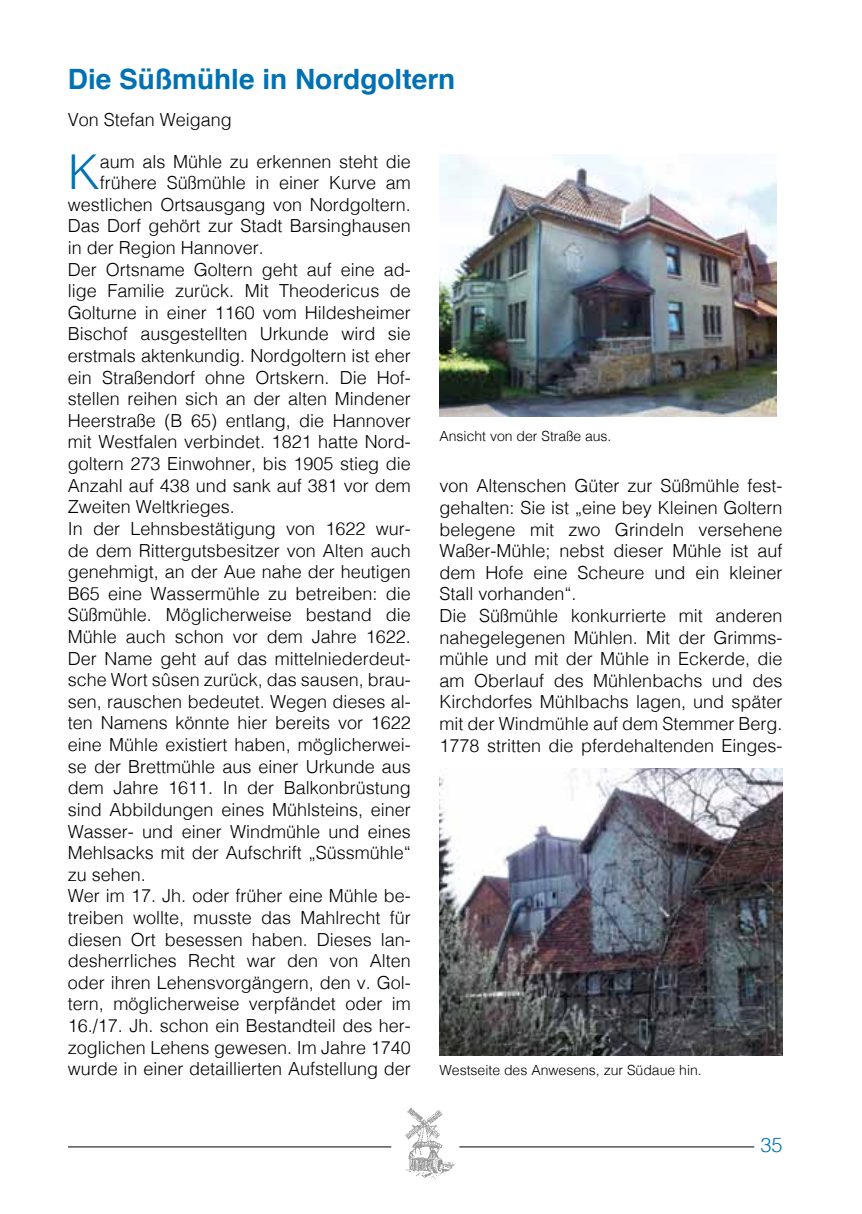
<style>
.page{position:relative;width:862px;height:1214px;background:#fff}
.page>*{position:absolute;margin:0;border:0;box-sizing:border-box;transform-origin:0 0}
.t1{font:300 48px "Helvetica";color:#0072b3}
.t2{font:700 28px "Helvetica";color:#0072b3}
.t3{font:300 20px "Helvetica";color:#0072b3}
.t4{font:300 18px/21.6px "Helvetica";color:#000}
.t5{font:300 14px "Helvetica";color:#000}
</style>
<div class="page">
<hr style="left:459px;top:1146px;width:295px;height:1px;background:#000">
<hr style="left:68px;top:1146px;width:323px;height:1px;background:#000">
<img style="left:405px;top:1108px;width:51px;height:72px">
<img style="left:439px;top:154px;width:337px;height:263px">
<img style="left:439px;top:768px;width:343px;height:286px">
<h2 class="t2" style="left:68px;top:57px;width:389px">Die Süßmühle in Nordgoltern</h2>
<p class="t4" style="left:68px;top:108px;width:166px">Von Stefan Weigang</p>
<h1 class="t1" style="left:68px;top:131px;width:34px">K</h1>
<p class="t4" style="left:100px;top:149px;width:313px">aum als Mühle zu erkennen steht die</p>
<p class="t4" style="left:100px;top:171px;width:312px">frühere Süßmühle in einer Kurve am</p>
<p class="t4" style="left:68px;top:192px;width:344px">westlichen Ortsausgang von Nordgoltern.</p>
<p class="t4" style="left:68px;top:214px;width:344px">Das Dorf gehört zur Stadt Barsinghausen</p>
<p class="t4" style="left:68px;top:235px;width:198px">in der Region Hannover.</p>
<p class="t4" style="left:68px;top:257px;width:344px">Der Ortsname Goltern geht auf eine ad-</p>
<p class="t4" style="left:68px;top:279px;width:344px">lige Familie zurück. Mit Theodericus de</p>
<p class="t4" style="left:68px;top:300px;width:344px">Golturne in einer 1160 vom Hildesheimer</p>
<p class="t4" style="left:68px;top:322px;width:344px">Bischof ausgestellten Urkunde wird sie</p>
<p class="t4" style="left:68px;top:343px;width:344px">erstmals aktenkundig. Nordgoltern ist eher</p>
<p class="t4" style="left:68px;top:365px;width:345px">ein Straßendorf ohne Ortskern. Die Hof-</p>
<p class="t4" style="left:68px;top:387px;width:345px">stellen reihen sich an der alten Mindener</p>
<p class="t4" style="left:68px;top:408px;width:345px">Heerstraße (B 65) entlang, die Hannover</p>
<p class="t4" style="left:68px;top:430px;width:344px">mit Westfalen verbindet. 1821 hatte Nord-</p>
<p class="t4" style="left:68px;top:451px;width:344px">goltern 273 Einwohner, bis 1905 stieg die</p>
<p class="t4" style="left:68px;top:473px;width:344px">Anzahl auf 438 und sank auf 381 vor dem</p>
<p class="t4" style="left:68px;top:495px;width:169px">Zweiten Weltkrieges.</p>
<p class="t4" style="left:68px;top:516px;width:344px">In der Lehnsbestätigung von 1622 wur-</p>
<p class="t4" style="left:68px;top:538px;width:345px">de dem Rittergutsbesitzer von Alten auch</p>
<p class="t4" style="left:68px;top:559px;width:344px">genehmigt, an der Aue nahe der heutigen</p>
<p class="t4" style="left:68px;top:581px;width:344px">B65 eine Wassermühle zu betreiben: die</p>
<p class="t4" style="left:68px;top:603px;width:344px">Süßmühle. Möglicherweise bestand die</p>
<p class="t4" style="left:68px;top:624px;width:345px">Mühle auch schon vor dem Jahre 1622.</p>
<p class="t4" style="left:68px;top:646px;width:344px">Der Name geht auf das mittelniederdeut-</p>
<p class="t4" style="left:68px;top:667px;width:344px">sche Wort sûsen zurück, das sausen, brau-</p>
<p class="t4" style="left:68px;top:689px;width:344px">sen, rauschen bedeutet. Wegen dieses al-</p>
<p class="t4" style="left:68px;top:711px;width:344px">ten Namens könnte hier bereits vor 1622</p>
<p class="t4" style="left:68px;top:732px;width:344px">eine Mühle existiert haben, möglicherwei-</p>
<p class="t4" style="left:68px;top:754px;width:344px">se der Brettmühle aus einer Urkunde aus</p>
<p class="t4" style="left:68px;top:775px;width:344px">dem Jahre 1611. In der Balkonbrüstung</p>
<p class="t4" style="left:68px;top:797px;width:344px">sind Abbildungen eines Mühlsteins, einer</p>
<p class="t4" style="left:68px;top:819px;width:345px">Wasser- und einer Windmühle und eines</p>
<p class="t4" style="left:68px;top:840px;width:345px">Mehlsacks mit der Aufschrift „Süssmühle“</p>
<p class="t4" style="left:68px;top:862px;width:80px">zu sehen.</p>
<p class="t4" style="left:68px;top:883px;width:345px">Wer im 17. Jh. oder früher eine Mühle be-</p>
<p class="t4" style="left:68px;top:905px;width:344px">treiben wollte, musste das Mahlrecht für</p>
<p class="t4" style="left:68px;top:927px;width:345px">diesen Ort besessen haben. Dieses lan-</p>
<p class="t4" style="left:68px;top:948px;width:344px">desherrliches Recht war den von Alten</p>
<p class="t4" style="left:68px;top:970px;width:344px">oder ihren Lehensvorgängern, den v. Gol-</p>
<p class="t4" style="left:68px;top:991px;width:345px">tern, möglicherweise verpfändet oder im</p>
<p class="t4" style="left:68px;top:1013px;width:345px">16./17. Jh. schon ein Bestandteil des her-</p>
<p class="t4" style="left:68px;top:1035px;width:345px">zoglichen Lehens gewesen. Im Jahre 1740</p>
<p class="t4" style="left:68px;top:1056px;width:344px">wurde in einer detaillierten Aufstellung der</p>
<p class="t5" style="left:439px;top:424px;width:173px">Ansicht von der Straße aus.</p>
<p class="t4" style="left:439px;top:474px;width:345px">von Altenschen Güter zur Süßmühle fest&shy;gehalten: Sie ist „eine bey Kleinen Goltern belegene mit zwo Grindeln versehene Waßer-Mühle; nebst dieser Mühle ist auf dem Hofe eine Scheure und ein kleiner Stall vorhanden“.<br>Die Süßmühle konkurrierte mit anderen nahegelegenen Mühlen. Mit der Grimms&shy;mühle und mit der Mühle in Eckerde, die am Oberlauf des Mühlenbachs und des Kirchdorfes Mühlbachs lagen, und später mit der Windmühle auf dem Stemmer Berg.<br>1778 stritten die pferdehaltenden Einges-</p>
<p class="t5" style="left:439px;top:1058px;width:264px">Westseite des Anwesens, zur Südaue hin.</p>
<p class="t3" style="left:760px;top:1127px;width:24px">35</p>
</div>
